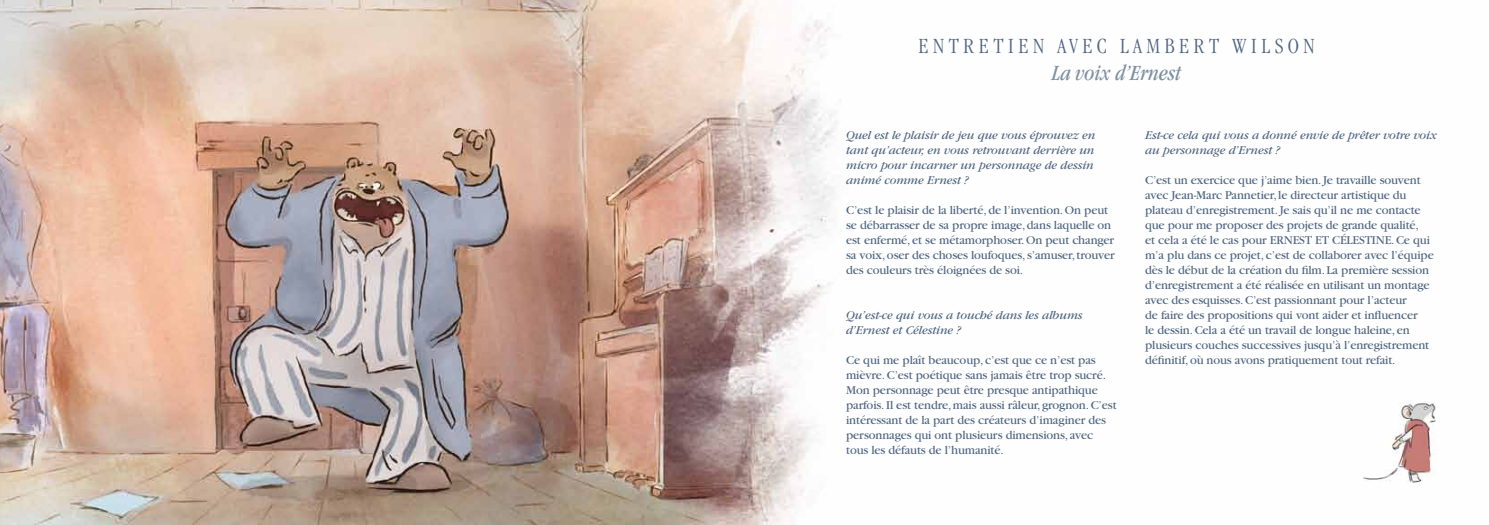
<style>
.page{position:relative;width:1489px;height:525px;background:#fff}
.page>*{position:absolute;margin:0;border:0;box-sizing:border-box;transform-origin:0 0}
.t1{font:300 condensed 22.38px "Garamond";letter-spacing:.2em;color:#4f6681}
.t2{font:italic condensed 22.38px "Garamond";color:#7e90a0}
.t3{font:12.5px/15px "Garamond";letter-spacing:-.01em;color:#4f6681}
.t4{font:italic 12.5px/15px "Garamond";letter-spacing:-.01em;color:#4f6681}
</style>
<div class="page">
<img style="left:0;top:0;width:837px;height:524px">
<img style="left:1363px;top:402px;width:73px;height:81px">
<h1 class="t1" style="left:918px;top:33px;width:398px">ENTRETIEN AVEC LAMBERT WILSON</h1>
<h1 class="t2" style="left:1051px;top:60px;width:131px">La voix d’Ernest</h1>
<p class="t4" style="left:846px;top:128px;width:251px">Quel est le plaisir de jeu que vous éprouvez en tant qu’acteur, en vous retrouvant derrière un micro pour incarner un personnage de dessin animé comme Ernest ?</p>
<p class="t3" style="left:846px;top:203px;width:270px">C’est le plaisir de la liberté, de l’invention. On peut se débarrasser de sa propre image, dans laquelle on est enfermé, et se métamorphoser. On peut changer sa voix, oser des choses loufoques, s’amuser, trouver des couleurs très éloignées de soi.</p>
<p class="t4" style="left:846px;top:308px;width:238px">Qu’est-ce qui vous a touché dans les albums d’Ernest et Célestine ?</p>
<p class="t3" style="left:846px;top:353px;width:272px">Ce qui me plaît beaucoup, c’est que ce n’est pas mièvre. C’est poétique sans jamais être trop sucré.<br>Mon personnage peut être presque antipathique parfois. Il est tendre, mais aussi râleur, grognon. C’est intéressant de la part des créateurs d’imaginer des personnages qui ont plusieurs dimensions, avec tous les défauts de l’humanité.</p>
<p class="t4" style="left:1144px;top:128px;width:293px">Est-ce cela qui vous a donné envie de prêter votre voix au personnage d’Ernest ?</p>
<p class="t3" style="left:1144px;top:173px;width:290px">C’est un exercice que j’aime bien. Je travaille souvent avec Jean-Marc Pannetier, le directeur artistique du plateau d’enregistrement. Je sais qu’il ne me contacte que pour me proposer des projets de grande qualité,<br>et cela a été le cas pour ERNEST ET CÉLESTINE. Ce qui m’a plu dans ce projet, c’est de collaborer avec l’équipe dès le début de la création du film. La première session d’enregistrement a été réalisée en utilisant un montage avec des esquisses. C’est passionnant pour l’acteur<br>de faire des propositions qui vont aider et influencer<br>le dessin. Cela a été un travail de longue haleine, en plusieurs couches successives jusqu’à l’enregistrement définitif, où nous avons pratiquement tout refait.</p>
</div>
